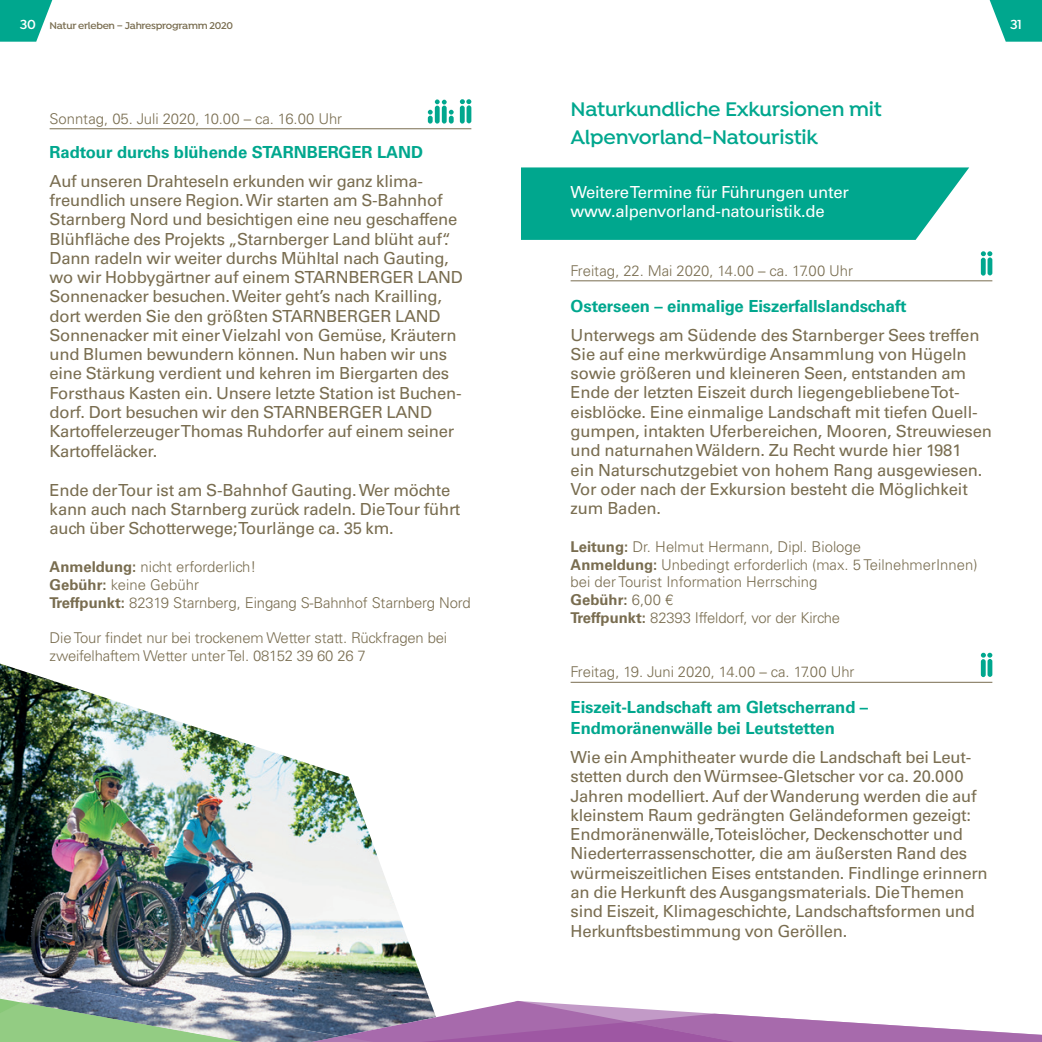
<style>
.page{position:relative;width:1042px;height:1042px;background:#fff}
.page>*{position:absolute;margin:0;border:0;box-sizing:border-box;transform-origin:0 0}
.t1{font:600 21px/28px "Isidora";letter-spacing:-.01em;color:#00a78e}
.t2{font:16.62px/19.2px "Univers LT Std";letter-spacing:-.015em;color:#796d50}
.t3{font:700 16.62px/21px "Univers LT Std";letter-spacing:-.005em;color:#00a78e}
.t4{font:16.62px/19.2px "Univers LT Std";letter-spacing:-.015em;color:#fff}
.t5{font:300 14.88px/17.8px "Univers LT Std";letter-spacing:-.005em;color:#796d50}
.t6{font:600 14px "Isidora";color:#fff}
.t7{font:600 10.5px "Isidora";letter-spacing:-.025em;color:#796d50}
.s1{font-size:14px;color:#fff}
.s2{font-weight:700}
.s3{font-family:"Univers LT Std";font-weight:400;font-size:16.62px;color:#fff}
</style>
<div class="page">
<img style="left:0;top:663px;width:421px;height:313px">
<svg style="left:0;top:977px;width:1042px;height:65px"></svg>
<svg style="left:521px;top:167px;width:448px;height:73px;background:#0fac94"></svg>
<hr style="left:50px;top:128px;width:421px;height:1px;background:#796d50">
<div style="left:449px;top:116px;width:5px;height:8px;background:#00a78e;border-radius:2px"></div>
<div style="left:428px;top:116px;width:5px;height:8px;background:#00a78e;border-radius:2px"></div>
<div style="left:442px;top:106px;width:5px;height:18px;background:#00a78e;border-radius:2px"></div>
<svg style="left:428px;top:99px;width:26px;height:16px"></svg>
<div style="left:435px;top:106px;width:5px;height:18px;background:#00a78e;border-radius:2px"></div>
<svg style="left:460px;top:99px;width:11px;height:5px"></svg>
<div style="left:460px;top:106px;width:5px;height:18px;background:#00a78e;border-radius:2px"></div>
<div style="left:466px;top:105px;width:5px;height:18px;background:#00a78e;border-radius:2px"></div>
<hr style="left:570px;top:280px;width:422px;height:1px;background:#796d50">
<hr style="left:570px;top:682px;width:422px;height:1px;background:#796d50">
<svg style="left:981px;top:251px;width:11px;height:5px"></svg>
<hr style="left:981px;top:258px;width:4px;height:18px;background:#00a78e;border-radius:2px">
<div style="left:987px;top:257px;width:5px;height:18px;background:#00a78e;border-radius:2px"></div>
<svg style="left:981px;top:653px;width:11px;height:4px"></svg>
<hr style="left:981px;top:659px;width:4px;height:18px;background:#00a78e;border-radius:2px">
<div style="left:987px;top:659px;width:5px;height:18px;background:#00a78e;border-radius:2px"></div>
<svg style="left:0;top:0;width:53px;height:42px"></svg>
<svg style="left:989px;top:0;width:53px;height:42px"></svg>
<p class="t7" style="left:20px;top:19px;width:215px"><span class="s1">30</span> Natur erleben – Jahresprogramm 2020</p>
<p class="t6" style="left:1010px;top:16px;width:14px">31</p>
<p class="t5" style="left:50px;top:109px;width:294px">Sonntag, 05. Juli 2020, 10.00 – ca. 16.00 Uhr</p>
<p class="t3" style="left:50px;top:141px;width:375px">Radtour durchs blühende STARNBERGER LAND</p>
<p class="t2" style="left:50px;top:171px;width:415px">Auf unseren Drahteseln erkunden wir ganz klima&shy;freundlich unsere Region. Wir starten am S-Bahnhof Starnberg Nord und besichtigen eine neu geschaffene Blühfläche des Projekts „Starnberger Land blüht auf“.<br>Dann radeln wir weiter durchs Mühltal nach Gauting, wo wir Hobbygärtner auf einem STARNBERGER LAND Sonnenacker besuchen. Weiter geht’s nach Krailling, dort werden Sie den größten STARNBERGER LAND Sonnenacker mit einer Vielzahl von Gemüse, Kräutern und Blumen bewundern können. Nun haben wir uns eine Stärkung verdient und kehren im Biergarten des Forsthaus Kasten ein. Unsere letzte Station ist Buchen&shy;dorf. Dort besuchen wir den STARNBERGER LAND Kartoffelerzeuger Thomas Ruhdorfer auf einem seiner Kartoffeläcker.</p>
<p class="t2" style="left:50px;top:480px;width:412px">Ende der Tour ist am S-Bahnhof Gauting. Wer möchte kann auch nach Starnberg zurück radeln. Die Tour führt auch über Schotterwege; Tourlänge ca. 35 km.</p>
<p class="t5" style="left:50px;top:557px;width:423px"><span class="s2">Anmeldung:</span> nicht erforderlich!<br><span class="s2">Gebühr:</span> keine Gebühr<br><span class="s2">Treffpunkt:</span> 82319 Starnberg, Eingang S-Bahnhof Starnberg Nord</p>
<p class="t5" style="left:50px;top:629px;width:399px">Die Tour findet nur bei trockenem Wetter statt. Rückfragen bei zweifelhaftem Wetter unter Tel. 08152 39 60 26 7</p>
<p class="t1" style="left:570px;top:96px;width:313px">Naturkundliche Exkursionen mit<br>Alpenvorland-Natouristik <span class="s3">ww</span></p>
<p class="t4" style="left:570px;top:182px;width:280px">Weitere Termine für Führungen unter www.alpenvorland-natouristik.de</p>
<p class="t5" style="left:570px;top:261px;width:284px">Freitag, 22. Mai 2020, 14.00 – ca. 17.00 Uhr</p>
<p class="t3" style="left:570px;top:295px;width:337px">Osterseen – einmalige Eiszerfallslandschaft</p>
<p class="t2" style="left:570px;top:325px;width:423px">Unterwegs am Südende des Starnberger Sees treffen Sie auf eine merkwürdige Ansammlung von Hügeln sowie größeren und kleineren Seen, entstanden am Ende der letzten Eiszeit durch liegengebliebene Tot&shy;eisblöcke. Eine einmalige Landschaft mit tiefen Quell&shy;gumpen, intakten Uferbereichen, Mooren, Streuwiesen und naturnahen Wäldern. Zu Recht wurde hier 1981<br>ein Naturschutzgebiet von hohem Rang ausgewiesen.<br>Vor oder nach der Exkursion besteht die Möglichkeit zum Baden.</p>
<p class="t5" style="left:570px;top:537px;width:408px"><span class="s2">Leitung:</span> Dr. Helmut Hermann, Dipl. Biologe<br><span class="s2">Anmeldung:</span> Unbedingt erforderlich (max. 5 TeilnehmerInnen) bei der Tourist Information Herrsching<br><span class="s2">Gebühr:</span> 6,00 €<br><span class="s2">Treffpunkt:</span> 82393 Iffeldorf, vor der Kirche</p>
<p class="t5" style="left:570px;top:663px;width:285px">Freitag, 19. Juni 2020, 14.00 – ca. 17.00 Uhr</p>
<p class="t3" style="left:570px;top:697px;width:299px">Eiszeit-Landschaft am Gletscherrand –<br>Endmoränenwälle bei Leutstetten</p>
<p class="t2" style="left:570px;top:748px;width:419px">Wie ein Amphitheater wurde die Landschaft bei Leut&shy;stetten durch den Würmsee-Gletscher vor ca. 20.000<br>Jahren modelliert. Auf der Wanderung werden die auf kleinstem Raum gedrängten Geländeformen gezeigt:<br>Endmoränenwälle, Toteislöcher, Deckenschotter und Niederterrassenschotter, die am äußersten Rand des würmeiszeitlichen Eises entstanden. Findlinge erinnern an die Herkunft des Ausgangsmaterials. Die Themen sind Eiszeit, Klimageschichte, Landschaftsformen und Herkunftsbestimmung von Geröllen.</p>
</div>
